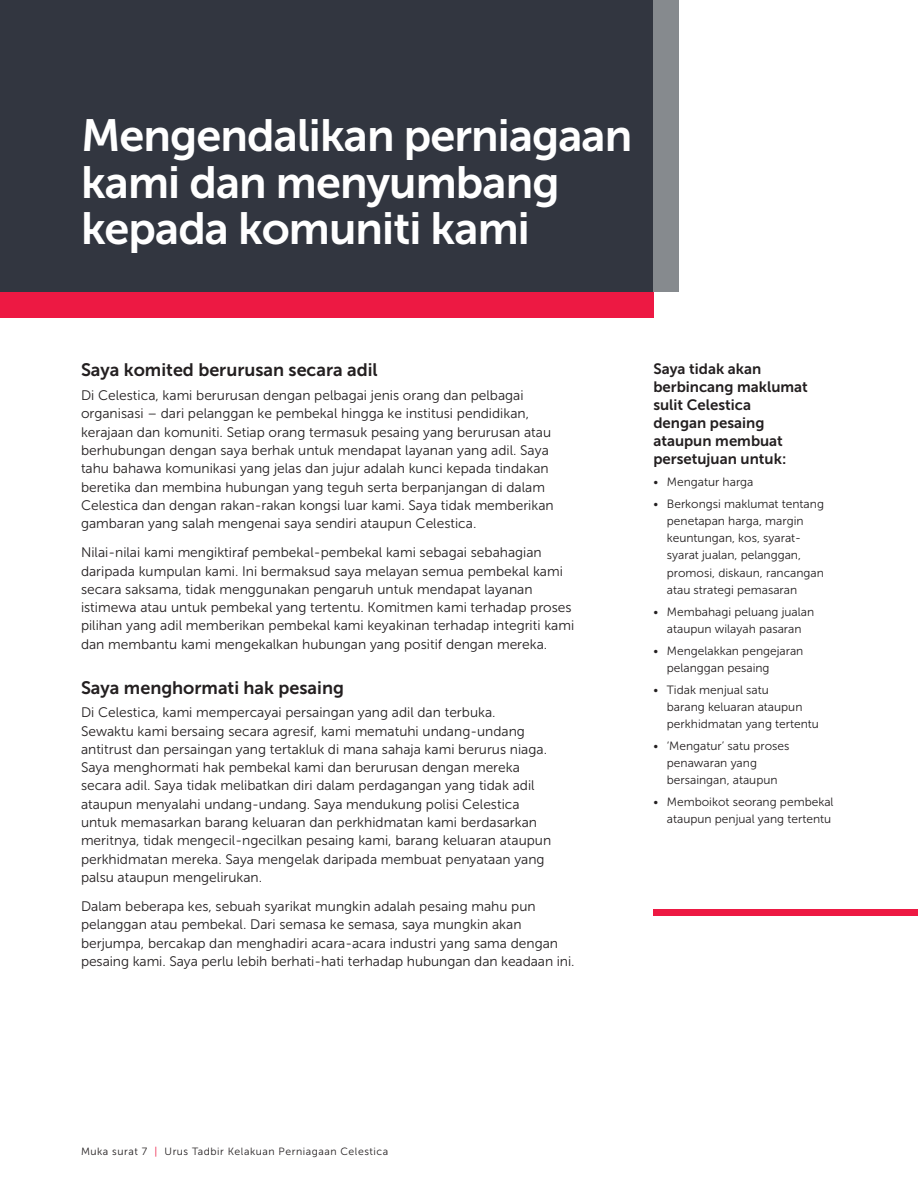
<style>
.page{position:relative;width:918px;height:1188px;background:#fff}
.page>*{position:absolute;margin:0;border:0;box-sizing:border-box;transform-origin:0 0}
.section_main_headi{font:45px/46.5px "Museo Sans 700";letter-spacing:-.02em;color:#fff}
.body_heads{font:18px "Museo Sans 700";color:#231f20}
.sidebar_head{font:15px/18px "Museo Sans 700";color:#231f20}
.body{font:13.8px/18.3px "Museo Sans 300";color:#231f20}
.sidebar_bullets{font:12px/17.2px "Museo Sans 300";color:#231f20}
.t1{font:10.5px "Museo Sans 300";letter-spacing:.05em;color:#231f20}
.s1{color:#ed1943}
</style>
<div class="page">
<div style="left:0;top:0;width:653px;height:292px;background:#323640"></div>
<div style="left:0;top:292px;width:653px;height:26px;background:#ed1943"></div>
<div style="left:653px;top:0;width:26px;height:292px;background:#868a8e"></div>
<div style="left:653px;top:910px;width:265px;height:6px;background:#ed1943"></div>
<p class="section_main_headi" style="left:81px;top:112px;width:553px">Mengendalikan perniagaan kami dan menyumbang kepada komuniti kami</p>
<p class="body_heads" style="left:81px;top:360px;width:298px">Saya komited berurusan secara adil</p>
<p class="body" style="left:81px;top:386px;width:474px">Di Celestica, kami berurusan dengan pelbagai jenis orang dan pelbagai organisasi – dari pelanggan ke pembekal hingga ke institusi pendidikan, kerajaan dan komuniti. Setiap orang termasuk pesaing yang berurusan atau berhubungan dengan saya berhak untuk mendapat layanan yang adil. Saya tahu bahawa komunikasi yang jelas dan jujur adalah kunci kepada tindakan beretika dan membina hubungan yang teguh serta berpanjangan di dalam Celestica dan dengan rakan-rakan kongsi luar kami. Saya tidak memberikan gambaran yang salah mengenai saya sendiri ataupun Celestica.</p>
<p class="body" style="left:81px;top:543px;width:495px">Nilai-nilai kami mengiktiraf pembekal-pembekal kami sebagai sebahagian daripada kumpulan kami. Ini bermaksud saya melayan semua pembekal kami secara saksama, tidak menggunakan pengaruh untuk mendapat layanan istimewa atau untuk pembekal yang tertentu. Komitmen kami terhadap proses pilihan yang adil memberikan pembekal kami keyakinan terhadap integriti kami dan membantu kami mengekalkan hubungan yang positif dengan mereka.</p>
<p class="body_heads" style="left:81px;top:677px;width:264px">Saya menghormati hak pesaing</p>
<p class="body" style="left:81px;top:703px;width:472px">Di Celestica, kami mempercayai persaingan yang adil dan terbuka.<br>Sewaktu kami bersaing secara agresif, kami mematuhi undang-undang antitrust dan persaingan yang tertakluk di mana sahaja kami berurus niaga.<br>Saya menghormati hak pembekal kami dan berurusan dengan mereka secara adil. Saya tidak melibatkan diri dalam perdagangan yang tidak adil ataupun menyalahi undang-undang. Saya mendukung polisi Celestica untuk memasarkan barang keluaran dan perkhidmatan kami berdasarkan meritnya, tidak mengecil-ngecilkan pesaing kami, barang keluaran ataupun perkhidmatan mereka. Saya mengelak daripada membuat penyataan yang palsu ataupun mengelirukan.</p>
<p class="body" style="left:81px;top:897px;width:495px">Dalam beberapa kes, sebuah syarikat mungkin adalah pesaing mahu pun pelanggan atau pembekal. Dari semasa ke semasa, saya mungkin akan berjumpa, bercakap dan menghadiri acara-acara industri yang sama dengan pesaing kami. Saya perlu lebih berhati-hati terhadap hubungan dan keadaan ini.</p>
<p class="sidebar_head" style="left:653px;top:360px;width:156px">Saya tidak akan berbincang maklumat sulit Celestica<br>dengan pesaing ataupun membuat persetujuan untuk:</p>
<p class="sidebar_bullets" style="left:653px;top:473px;width:102px">• Mengatur harga</p>
<p class="sidebar_bullets" style="left:667px;top:495px;width:159px;text-indent:-14px">• Berkongsi maklumat tentang penetapan harga, margin keuntungan, kos, syarat&shy;syarat jualan, pelanggan, promosi, diskaun, rancangan atau strategi pemasaran</p>
<p class="sidebar_bullets" style="left:653px;top:603px;width:162px;text-align:center">• Membahagi peluang jualan ataupun wilayah pasaran</p>
<p class="sidebar_bullets" style="left:667px;top:642px;width:138px;text-indent:-14px">• Mengelakkan pengejaran pelanggan pesaing</p>
<p class="sidebar_bullets" style="left:667px;top:681px;width:154px;text-indent:-14px">• Tidak menjual satu<br>barang keluaran ataupun perkhidmatan yang tertentu</p>
<p class="sidebar_bullets" style="left:667px;top:737px;width:124px;text-indent:-14px">• ‘Mengatur’ satu proses penawaran yang bersaingan, ataupun</p>
<p class="sidebar_bullets" style="left:653px;top:793px;width:182px;text-align:right">• Memboikot seorang pembekal ataupun penjual yang tertentu</p>
<p class="t1" style="left:81px;top:1146px;width:309px">Muka surat 7 <span class="s1">|</span> Urus Tadbir Kelakuan Perniagaan Celestica</p>
</div>
